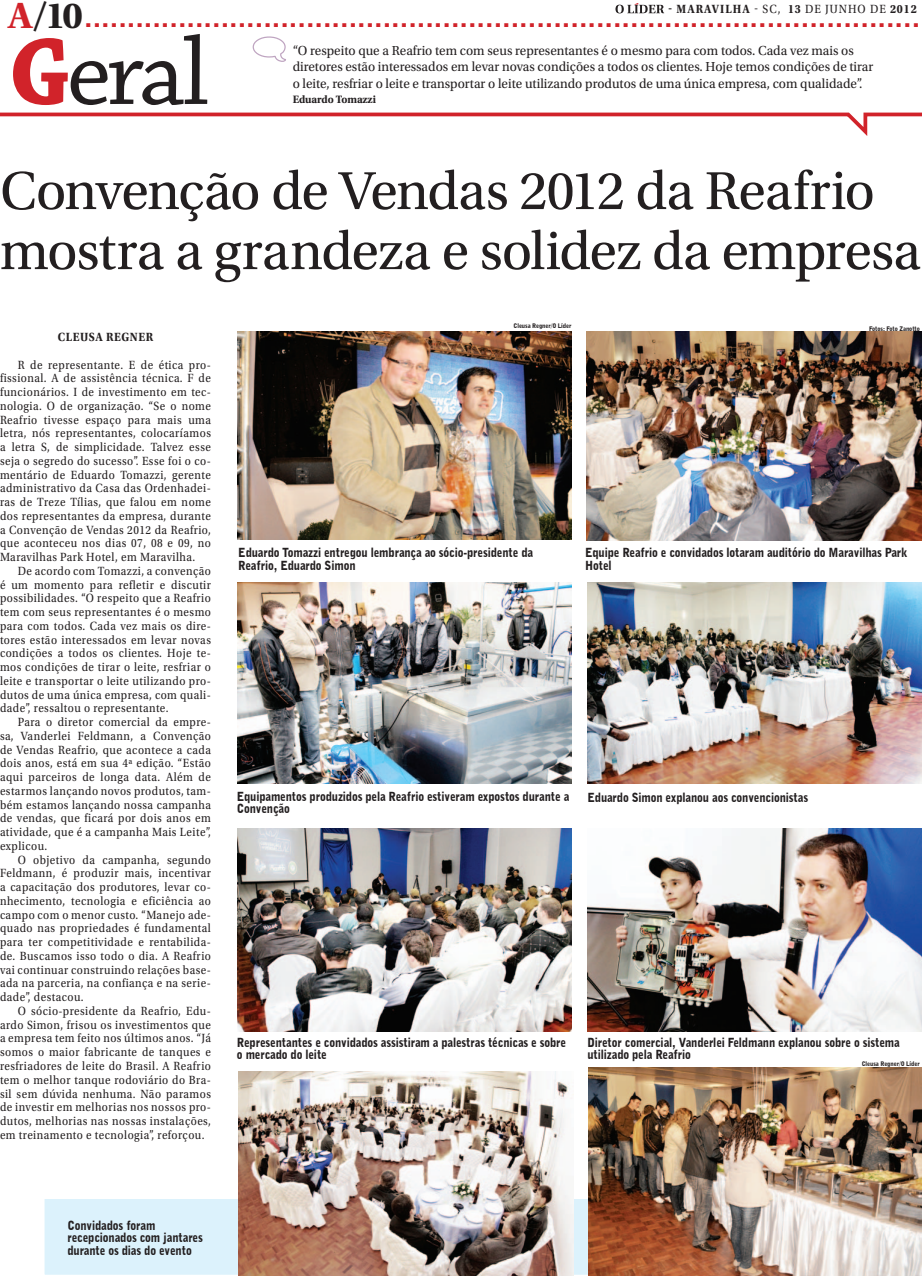
<style>
.page{position:relative;width:922px;height:1276px;background:#fff}
.page>*{position:absolute;margin:0;border:0;box-sizing:border-box;transform-origin:0 0}
.t1{font:100px "Chaparral Pro";color:#231f20}
.t2{font:56.25px/60px "Utopia Std";letter-spacing:-.02em;color:#231f20}
.t3{font:700 24.12px "Rockwell";color:#d1232a}
.t4{font:13.75px/16.2px "Utopia Std";color:#231f20;scale:.96 1}
.t5{font:12.5px/13.8px "Utopia Std";letter-spacing:.04em;color:#231f20;text-align:justify;scale:.9 1}
.t6{font:900 12.5px/12.5px "Bell Gothic BT";letter-spacing:-.01em;color:#231f20;scale:.9 1}
.t7{font:700 12.5px "Utopia Std";letter-spacing:.08em;color:#231f20;scale:.9 1}
.t8{font:700 11.25px "Utopia Std";letter-spacing:-.01em;color:#231f20;scale:.96 1}
.t9{font:900 6.25px "Bell Gothic BT";letter-spacing:-.01em;color:#231f20;scale:.96 1}
.s1{font-family:"Utopia Std";font-size:38.25px}
.s2{font-family:"Utopia Std";font-size:38.25px;color:#231f20}
.s3{font-weight:400}
.s4{font-weight:700;color:#d1232a}
</style>
<div class="page">
<div style="left:44px;top:1198px;width:877px;height:77px;background:#dcf2fc"></div>
<svg style="left:0;top:3px;width:921px;height:133px"></svg>
<img style="left:586px;top:332px;width:335px;height:208px">
<img style="left:237px;top:332px;width:334px;height:207px">
<img style="left:238px;top:829px;width:333px;height:202px">
<img style="left:587px;top:583px;width:334px;height:201px">
<img style="left:237px;top:582px;width:334px;height:202px">
<img style="left:587px;top:829px;width:334px;height:202px">
<img style="left:238px;top:1071px;width:335px;height:205px">
<img style="left:588px;top:1068px;width:333px;height:208px">
<h3 class="t3" style="left:8px;top:5px;width:913px"><span class="s1">A</span><span class="s2">/10</span>..................................................................................................</h3>
<p class="t4" style="left:292px;top:43px;width:606px">“O respeito que a Reafrio tem com seus representantes é o mesmo para com todos. Cada vez mais os diretores estão interessados em levar novas condições a todos os clientes. Hoje temos condições de tirar o leite, resfriar o leite e transportar o leite utilizando produtos de uma única empresa, com qualidade”.</p>
<p class="t7" style="left:668px;top:2px;width:277px">- MARAVILHA <span class="s3">- SC,</span> 13 <span class="s3">de JUNHO DE</span> 2012</p>
<h1 class="t1" style="left:9px;top:17px;width:201px"><span class="s4">G</span>eral</h1>
<p class="t8" style="left:292px;top:92px;width:88px">Eduardo Tomazzi</p>
<h2 class="t2" style="left:0;top:162px;width:922px">Convenção de Vendas 2012 da Reafrio mostra a grandeza e solidez da empresa</h2>
<p class="t7" style="left:58px;top:330px;width:19px">Cleusa</p>
<p class="t7" style="left:106px;top:330px;width:19px">Regner</p>
<p class="t5" style="left:0;top:358px;width:236px;text-indent:18px">R de representante. E de ética pro&shy;fissional. A de assistência técnica. F de funcionários. I de investimento em tec&shy;nologia. O de organização. “Se o nome Reafrio tivesse espaço para mais uma letra, nós representantes, colocaríamos a letra S, de simplicidade. Talvez esse seja o segredo do sucesso”. Esse foi o co&shy;mentário de Eduardo Tomazzi, gerente administrativo da Casa das Ordenhadei&shy;ras de Treze Tílias, que falou em nome dos representantes da empresa, durante a Convenção de Vendas 2012 da Reafrio, que aconteceu nos dias 07, 08 e 09, no Maravilhas Park Hotel, em Maravilha.</p>
<p class="t5" style="left:0;top:564px;width:236px;text-indent:18px">De acordo com Tomazzi, a convenção é um momento para refletir e discutir possibilidades. “O respeito que a Reafrio tem com seus representantes é o mesmo para com todos. Cada vez mais os dire&shy;tores estão interessados em levar novas condições a todos os clientes. Hoje te&shy;mos condições de tirar o leite, resfriar o leite e transportar o leite utilizando pro&shy;dutos de uma única empresa, com quali&shy;dade”, ressaltou o representante.</p>
<p class="t5" style="left:0;top:715px;width:236px;text-indent:18px">Para o diretor comercial da empre&shy;sa, Vanderlei Feldmann, a Convenção de Vendas Reafrio, que acontece a cada dois anos, está em sua 4ª edição. “Estão aqui parceiros de longa data. Além de estarmos lançando novos produtos, tam&shy;bém estamos lançando nossa campanha de vendas, que ficará por dois anos em atividade, que é a campanha Mais Leite”, explicou.</p>
<p class="t5" style="left:0;top:853px;width:236px;text-indent:18px">O objetivo da campanha, segundo Feldmann, é produzir mais, incentivar a capacitação dos produtores, levar co&shy;nhecimento, tecnologia e eficiência ao campo com o menor custo. “Manejo ade&shy;quado nas propriedades é fundamental para ter competitividade e rentabilida&shy;de. Buscamos isso todo o dia. A Reafrio vai continuar construindo relações base&shy;ada na parceria, na confiança e na serie&shy;dade”, destacou.</p>
<p class="t5" style="left:0;top:1004px;width:236px;text-indent:18px">O sócio-presidente da Reafrio, Edu&shy;ardo Simon, frisou os investimentos que a empresa tem feito nos últimos anos. “Já somos o maior fabricante de tanques e resfriadores de leite do Brasil. A Reafrio tem o melhor tanque rodoviário do Bra&shy;sil sem dúvida nenhuma. Não paramos de investir em melhorias nos nossos pro&shy;dutos, melhorias nas nossas instalações, em treinamento e tecnologia”, reforçou.</p>
<p class="t9" style="left:513px;top:322px;width:62px">Cleusa Regner/O Líder</p>
<p class="t9" style="left:869px;top:325px;width:54px">Fotos: Foto Zanotto</p>
<p class="t6" style="left:238px;top:546px;width:329px">Eduardo Tomazzi entregou lembrança ao sócio-presidente da<br>Reafrio, Eduardo Simon</p>
<p class="t6" style="left:585px;top:546px;width:359px">Equipe Reafrio e convidados lotaram auditório do Maravilhas Park<br>Hotel</p>
<p class="t6" style="left:237px;top:790px;width:371px">Equipamentos produzidos pela Reafrio estiveram expostos durante a<br>Convenção</p>
<p class="t6" style="left:587px;top:791px;width:247px">Eduardo Simon explanou aos convencionistas</p>
<p class="t6" style="left:237px;top:1035px;width:367px">Representantes e convidados assistiram a palestras técnicas e sobre o mercado do leite</p>
<p class="t6" style="left:587px;top:1035px;width:348px">Diretor comercial, Vanderlei Feldmann explanou sobre o sistema utilizado pela Reafrio</p>
<p class="t9" style="left:861px;top:1059px;width:62px">Cleusa Regner/O Líder</p>
<p class="t6" style="left:67px;top:1218px;width:152px">Convidados foram recepcionados com jantares durante os dias do evento</p>
</div>
